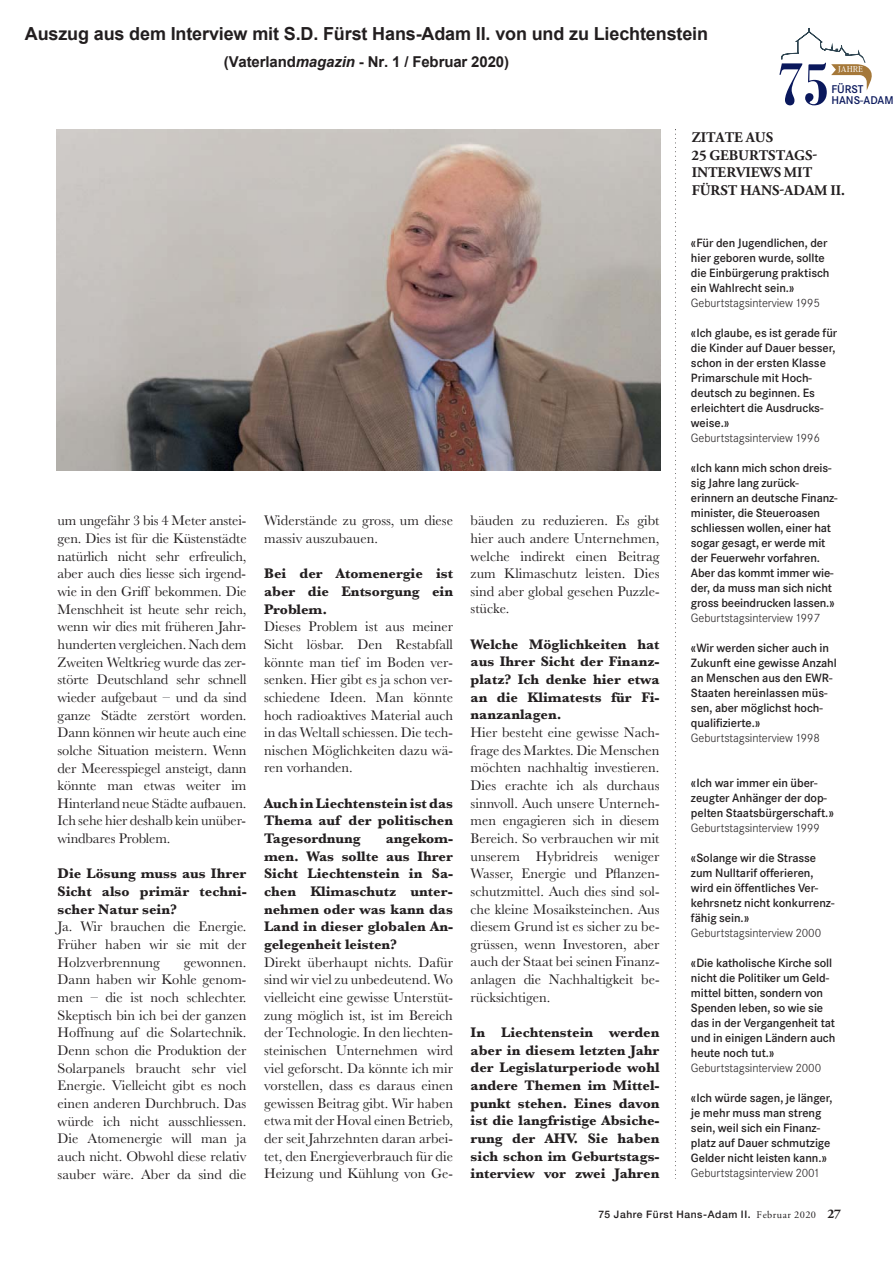
<style>
.page{position:relative;width:893px;height:1263px;background:#fff}
.page>*{position:absolute;margin:0;border:0;box-sizing:border-box;transform-origin:0 0}
.t1{font:700 18px "Arial";letter-spacing:-.01em;color:#221e1f}
.t2{font:700 15px "Arial";letter-spacing:-.01em;color:#221e1f}
.t3{font:700 14.7px/17.7px "Adobe Garamond Pro";color:#231f20}
.t4{font:14.4px/17.7px "Baskerville";color:#231f20;text-align:justify}
.t5{font:700 14.4px/17.7px "Baskerville";color:#231f20;text-align:justify}
.t6{font:600 12.45px/15px "Corporate S";letter-spacing:-.005em;color:#231f20}
.t7{font:300 12.45px "Corporate S";letter-spacing:-.005em;color:#231f20}
.t8{font:600 11.7px/11.1px "Corporate S";color:#0a185c}
.t9{font:500 10.35px "Helvetica Neue";letter-spacing:.055em;color:#231f20}
.t10{font:9px "Corporate ASC";color:#fff}
.s1{font-style:italic}
.s2{font-family:"Adobe Garamond Pro";font-weight:400}
.s3{font-family:"Adobe Garamond Pro";font-weight:700;font-size:13.2px}
</style>
<div class="page">
<img style="left:56px;top:130px;width:605px;height:341px">
<svg style="left:675px;top:129px;width:1px;height:1050px"></svg>
<svg style="left:779px;top:28px;width:93px;height:77px"></svg>
<p class="t1" style="left:25px;top:21px;width:685px">Auszug aus dem Interview mit S.D. Fürst Hans-Adam II. von und zu Liechtenstein</p>
<p class="t2" style="left:224px;top:51px;width:287px">(Vaterland<span class="s1">magazin</span> - Nr. 1 / Februar 2020)</p>
<p class="t10" style="left:838px;top:66px;width:26px">JAHRE</p>
<p class="t8" style="left:831px;top:85px;width:64px">FÜRST<br>HANS-ADAM</p>
<p class="t4" style="left:58px;top:514px;width:191px">um ungefähr 3 bis 4 Meter anstei&shy;gen. Dies ist für die Küstenstädte natürlich nicht sehr erfreulich, aber auch dies liesse sich irgend&shy;wie in den Griff bekommen. Die Menschheit ist heute sehr reich, wenn wir dies mit früheren Jahr&shy;hunderten vergleichen. Nach dem Zweiten Weltkrieg wurde das zer&shy;störte Deutschland sehr schnell wieder aufgebaut – und da sind ganze Städte zerstört worden.<br>Dann können wir heute auch eine solche Situation meistern. Wenn der Meeresspiegel ansteigt, dann könnte man etwas weiter im Hinterland neue Städte aufbauen.<br>Ich sehe hier deshalb kein unüber&shy;windbares Problem.</p>
<p class="t5" style="left:58px;top:867px;width:190px">Die Lösung muss aus Ihrer Sicht also primär techni&shy;scher Natur sein?</p>
<p class="t4" style="left:58px;top:919px;width:190px">Ja. Wir brauchen die Energie.<br>Früher haben wir sie mit der Holzverbrennung</p>
<p class="t4" style="left:58px;top:955px;width:190px;text-indent:126px">gewonnen.<br>Dann haben wir Kohle genom&shy;men – die ist noch schlechter.<br>Skeptisch bin ich bei der ganzen Hoffnung auf die Solartechnik.<br>Denn schon die Produktion der Solarpanels braucht sehr viel Energie. Vielleicht gibt es noch einen anderen Durchbruch. Das würde ich nicht ausschliessen.<br>Die Atomenergie will man ja auch nicht. Obwohl diese relativ sauber wäre. Aber da sind die</p>
<p class="t4" style="left:264px;top:513px;width:190px">Widerstände zu gross, um diese massiv auszubauen.</p>
<p class="t5" style="left:264px;top:566px;width:190px">Bei der Atomenergie ist aber die Entsorgung ein Problem.</p>
<p class="t4" style="left:264px;top:619px;width:190px">Dieses Problem ist aus meiner Sicht lösbar. Den Restabfall könnte man tief im Boden ver&shy;senken. Hier gibt es ja schon ver&shy;schiedene Ideen. Man könnte hoch radioaktives Material auch in das Weltall schiessen. Die tech&shy;nischen Möglichkeiten dazu wä&shy;ren vorhanden.</p>
<p class="t5" style="left:264px;top:796px;width:190px">Auch in Liechtenstein ist das Thema auf der politischen Tagesordnung</p>
<p class="t5" style="left:264px;top:831px;width:190px;text-indent:122px">angekom&shy;men. Was sollte aus Ihrer Sicht Liechtenstein in Sa&shy;chen Klimaschutz unter&shy;nehmen oder was kann das Land in dieser globalen An&shy;gelegenheit leisten?</p>
<p class="t4" style="left:264px;top:955px;width:191px">Direkt überhaupt nichts. Dafür sind wir viel zu unbedeutend. Wo vielleicht eine gewisse Unterstüt&shy;zung möglich ist, ist im Bereich der Technologie. In den liechten&shy;steinischen Unternehmen wird viel geforscht. Da könnte ich mir vorstellen, dass es daraus einen gewissen Beitrag gibt. Wir haben etwa mit der Hoval einen Betrieb, der seit Jahrzehnten daran arbei&shy;tet, den Energieverbrauch für die Heizung und Kühlung von Ge-</p>
<p class="t3" style="left:692px;top:128px;width:155px">ZITATE AUS<br>25 GEBURTSTAGS-<br>INTERVIEWS MIT<br>FÜRST HANS-ADAM II.</p>
<p class="t6" style="left:691px;top:236px;width:140px">«Für den Jugendlichen, der hier geboren wurde, sollte die Einbürgerung praktisch ein Wahlrecht sein.»</p>
<p class="t7" style="left:691px;top:295px;width:131px">Geburtstagsinterview 1995</p>
<p class="t6" style="left:691px;top:326px;width:148px">«Ich glaube, es ist gerade für die Kinder auf Dauer besser, schon in der ersten Klasse<br>Primarschule mit Hoch&shy;deutsch zu beginnen. Es erleichtert die Ausdrucks&shy;weise.»</p>
<p class="t7" style="left:691px;top:430px;width:131px">Geburtstagsinterview 1996</p>
<p class="t6" style="left:691px;top:461px;width:148px">«Ich kann mich schon dreis&shy;sig Jahre lang zurück&shy;erinnern an deutsche Finanz&shy;minister, die Steueroasen schliessen wollen, einer hat sogar gesagt, er werde mit der Feuerwehr vorfahren.<br>Aber das kommt immer wie&shy;der, da muss man sich nicht gross beeindrucken lassen.»</p>
<p class="t7" style="left:691px;top:610px;width:131px">Geburtstagsinterview 1997</p>
<p class="t6" style="left:691px;top:641px;width:147px">«Wir werden sicher auch in<br>Zukunft eine gewisse Anzahl an Menschen aus den EWR-<br>Staaten hereinlassen müs&shy;sen, aber möglichst hoch&shy;qualifizierte.»</p>
<p class="t7" style="left:691px;top:730px;width:131px">Geburtstagsinterview 1998</p>
<p class="t6" style="left:691px;top:776px;width:144px">«Ich war immer ein über&shy;zeugter Anhänger der dop&shy;pelten Staatsbürgerschaft.»</p>
<p class="t7" style="left:691px;top:820px;width:131px">Geburtstagsinterview 1999</p>
<p class="t6" style="left:691px;top:851px;width:145px">«Solange wir die Strasse zum Nulltarif offerieren, wird ein öffentliches Ver&shy;kehrsnetz nicht konkurrenz&shy;fähig sein.»</p>
<p class="t7" style="left:691px;top:926px;width:132px">Geburtstagsinterview 2000</p>
<p class="t6" style="left:691px;top:956px;width:146px">«Die katholische Kirche soll nicht die Politiker um Geld&shy;mittel bitten, sondern von<br>Spenden leben, so wie sie das in der Vergangenheit tat und in einigen Ländern auch heute noch tut.»</p>
<p class="t7" style="left:691px;top:1061px;width:132px">Geburtstagsinterview 2000</p>
<p class="t6" style="left:691px;top:1091px;width:143px">«Ich würde sagen, je länger, je mehr muss man streng sein, weil sich ein Finanz&shy;platz auf Dauer schmutzige<br>Gelder nicht leisten kann.»</p>
<p class="t7" style="left:691px;top:1166px;width:131px">Geburtstagsinterview 2001</p>
<p class="t9" style="left:598px;top:1208px;width:244px">75 Jahre Fürst Hans-Adam II. <span class="s2">Februar 2020</span> <span class="s3">27</span></p>
<p class="t4" style="left:471px;top:513px;width:190px">bäuden zu reduzieren. Es gibt hier auch andere Unternehmen, welche indirekt einen Beitrag zum Klimaschutz leisten. Dies sind aber global gesehen Puzzle&shy;stücke.</p>
<p class="t5" style="left:471px;top:637px;width:190px">Welche Möglichkeiten hat aus Ihrer Sicht der Finanz&shy;platz? Ich denke hier etwa an die Klimatests für Fi&shy;nanzanlagen.</p>
<p class="t4" style="left:471px;top:725px;width:190px">Hier besteht eine gewisse Nach&shy;frage des Marktes. Die Menschen möchten nachhaltig investieren.<br>Dies erachte ich als durchaus sinnvoll. Auch unsere Unterneh&shy;men engagieren sich in diesem Bereich. So verbrauchen wir mit unserem Hybridreis weniger Wasser, Energie und Pflanzen&shy;schutzmittel. Auch dies sind sol&shy;che kleine Mosaiksteinchen. Aus diesem Grund ist es sicher zu be&shy;grüssen, wenn Investoren, aber auch der Staat bei seinen Finanz&shy;anlagen die Nachhaltigkeit be&shy;rücksichtigen.</p>
<p class="t5" style="left:471px;top:1025px;width:190px">In Liechtenstein werden aber in diesem letzten Jahr der Legislaturperiode wohl andere Themen im Mittel&shy;punkt stehen. Eines davon ist die langfristige Absiche&shy;rung der AHV. Sie haben sich schon im Geburtstags&shy;interview vor zwei Jahren</p>
</div>
